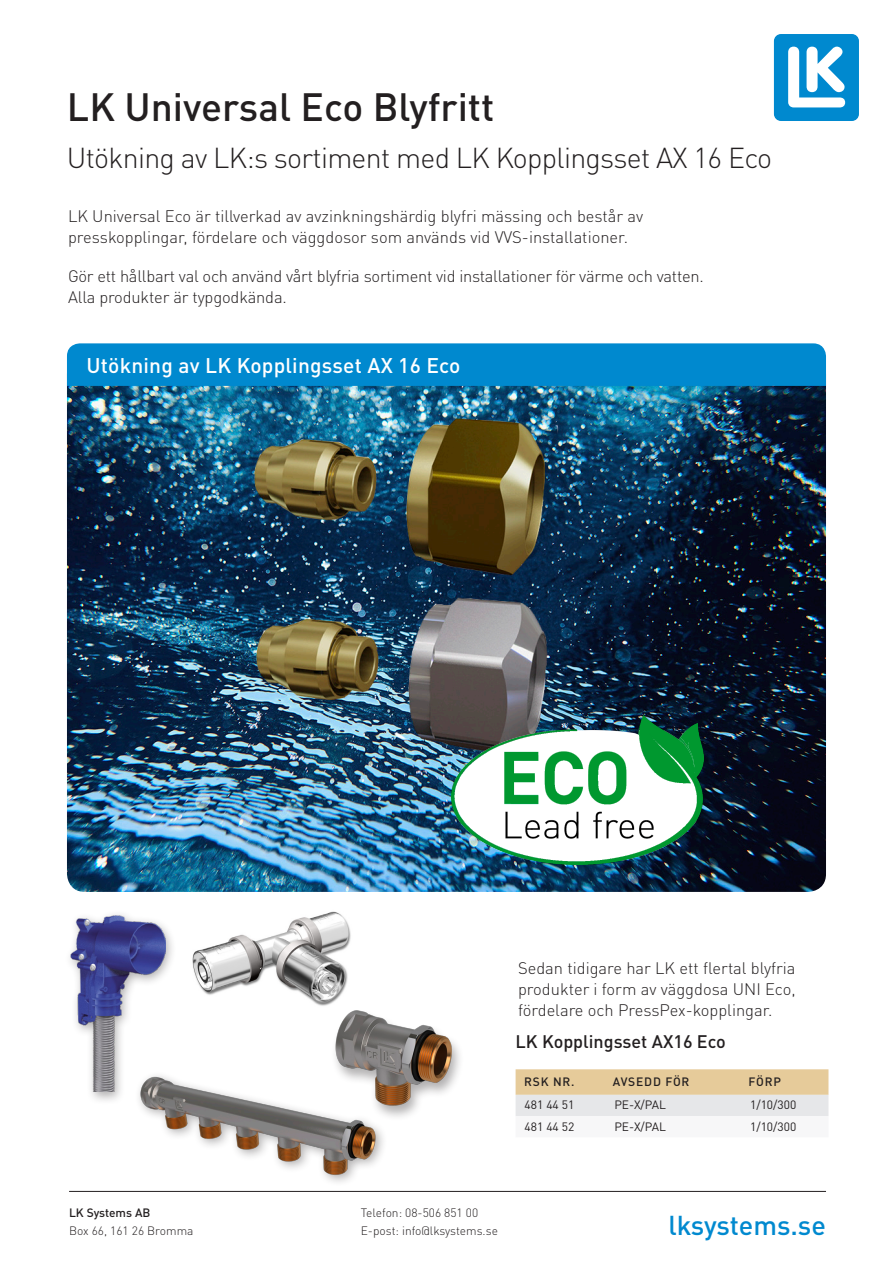
<style>
.page{position:relative;width:893px;height:1263px;background:#fff}
.page>*{position:absolute;margin:0;border:0;box-sizing:border-box;transform-origin:0 0}
.t1{font:500 39px "DIN Pro";color:#231f20}
.t2{font:300 28.5px "DIN Pro";letter-spacing:-.025em;color:#231f20}
.t3{font:500 27px "DIN Pro";letter-spacing:-.005em;color:#0089cf}
.t4{font:500 21px "DIN Pro";letter-spacing:.01em;color:#fff}
.t5{font:500 18px "DIN Pro";color:#231f20}
.t6{font:300 16.5px/21px "DIN Pro";color:#231f20}
.t7{font:300 12px/18px "DIN Pro";color:#231f20}
.t8{font:12px "DIN Pro";color:#231f20}
.t9{font:500 12px "DIN Pro";letter-spacing:-.005em;color:#231f20}
.t10{font:500 12px "DIN Pro";letter-spacing:.05em;color:#231f20}
.t11{font:500 12px "DIN Pro";letter-spacing:.07em;color:#231f20}
</style>
<div class="page">
<div style="left:774px;top:34px;width:85px;height:87px;background:#0089cf;border-radius:7px"></div>
<svg style="left:788px;top:47px;width:57px;height:60px"></svg>
<div style="left:65px;top:909px;width:112px;height:195px;background:#231f20;opacity:.35"></div>
<img style="left:71px;top:915px;width:94px;height:177px">
<div style="left:331px;top:1009px;width:133px;height:112px;background:#231f20;opacity:.35"></div>
<img style="left:332px;top:1009px;width:123px;height:103px">
<div style="left:135px;top:1071px;width:252px;height:116px;background:#231f20;opacity:.35"></div>
<img style="left:137px;top:1063px;width:240px;height:128px">
<img style="left:192px;top:911px;width:159px;height:95px">
<svg style="left:516px;top:1069px;width:312px;height:47px;background:#e6d8be"></svg>
<img style="left:67px;top:386px;width:759px;height:506px">
<div style="left:67px;top:343px;width:759px;height:43px;background:#0089cf"></div>
<hr style="left:69px;top:1191px;width:757px;height:1px;background:#231f20">
<img style="left:452px;top:715px;width:251px;height:150px">
<h1 class="t1" style="left:67px;top:76px;width:429px">LK Universal Eco Blyfritt</h1>
<h2 class="t2" style="left:67px;top:136px;width:707px">Utökning av LK:s sortiment med LK Kopplingsset AX 16 Eco</h2>
<p class="t6" style="left:68px;top:204px;width:577px">LK Universal Eco är tillverkad av avzinkningshärdig blyfri mässing och består av presskopplingar, fördelare och väggdosor som används vid VVS-installationer.</p>
<p class="t6" style="left:68px;top:264px;width:637px">Gör ett hållbart val och använd vårt blyfria sortiment vid installationer för värme och vatten.<br>Alla produkter är typgodkända.</p>
<p class="t4" style="left:87px;top:349px;width:376px">Utökning av LK Kopplingsset AX 16 Eco</p>
<p class="t9" style="left:69px;top:1203px;width:83px">LK Systems AB</p>
<p class="t7" style="left:69px;top:1220px;width:126px">Box 66, 161 26 Bromma</p>
<p class="t6" style="left:518px;top:956px;width:279px;text-align:justify">Sedan tidigare har LK ett flertal blyfria produkter i form av väggdosa UNI Eco, fördelare och PressPex-kopplingar.</p>
<p class="t5" style="left:516px;top:1027px;width:212px">LK Kopplingsset AX16 Eco</p>
<p class="t10" style="left:524px;top:1072px;width:52px">RSK NR.</p>
<p class="t11" style="left:613px;top:1072px;width:78px">AVSEDD FÖR</p>
<p class="t10" style="left:748px;top:1072px;width:34px">FÖRP</p>
<p class="t8" style="left:525px;top:1095px;width:51px">481 44 51</p>
<p class="t8" style="left:614px;top:1095px;width:53px">PE-X/PAL</p>
<p class="t8" style="left:750px;top:1095px;width:48px">1/10/300</p>
<p class="t8" style="left:525px;top:1117px;width:51px">481 44 52</p>
<p class="t8" style="left:614px;top:1117px;width:53px">PE-X/PAL</p>
<p class="t8" style="left:750px;top:1117px;width:48px">1/10/300</p>
<p class="t7" style="left:361px;top:1202px;width:139px">Telefon: 08-506 851 00<br>E-post: info@lksystems.se</p>
<h3 class="t3" style="left:668px;top:1203px;width:159px">lksystems.se</h3>
</div>
